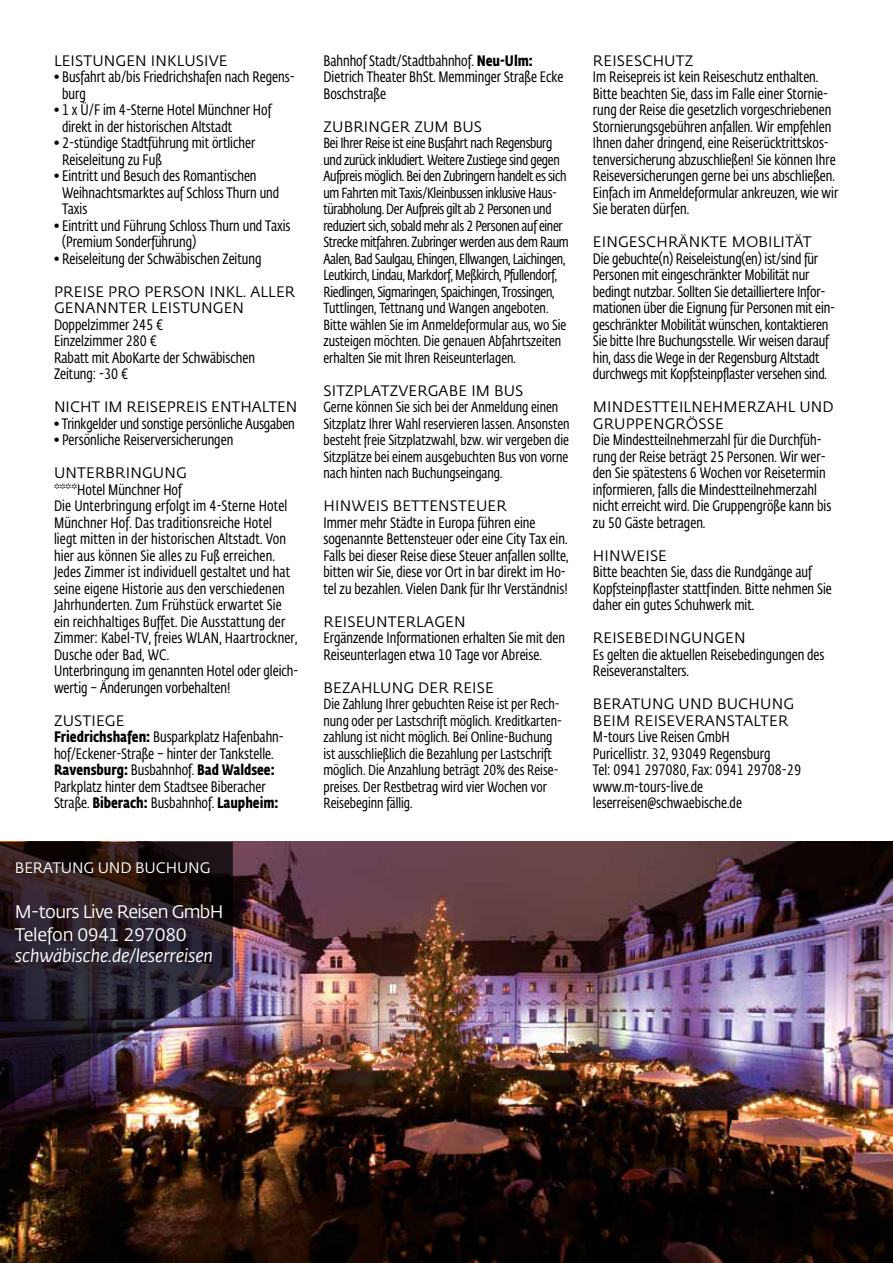
<style>
.page{position:relative;width:893px;height:1263px;background:#fff}
.page>*{position:absolute;margin:0;border:0;box-sizing:border-box;transform-origin:0 0}
.t1{font:18px/22.5px "Fedra Sans Std";letter-spacing:-.04em;color:#fff}
.t2{font:italic 18px "Fedra Sans Std";letter-spacing:-.01em;color:#fff}
.t3{font:15px/16.5px "Fe Sa Cond Std";color:#000}
.t4{font:15px/16.5px "Fedra Sans Std";letter-spacing:.01em;color:#000}
.t5{font:15px "Fedra Sans Std";letter-spacing:-.01em;color:#fff}
.t6{font:14.55px/16.5px "Fe Sa Cond Std";letter-spacing:-.02em;color:#000}
.t7{font:14.55px/16.5px "Fe Sa Cond Std";color:#000}
.s1{font-weight:700}
</style>
<div class="page">
<img style="left:0;top:842px;width:892px;height:421px">
<img style="left:0;top:842px;width:233px;height:271px">
<p class="t4" style="left:54px;top:52px;width:175px">LEISTUNGEN INKLUSIVE</p>
<p class="t3" style="left:62px;top:69px;width:234px;text-indent:-8px">• Busfahrt ab/bis Friedrichshafen nach Regens&shy;burg</p>
<p class="t3" style="left:62px;top:102px;width:211px;text-indent:-8px">• 1 x Ü/F im 4-Sterne Hotel Münchner Hof direkt in der historischen Altstadt</p>
<p class="t3" style="left:62px;top:135px;width:195px;text-indent:-8px">• 2-stündige Stadtführung mit örtlicher<br>Reiseleitung zu Fuß</p>
<p class="t3" style="left:62px;top:168px;width:219px;text-indent:-8px">• Eintritt und Besuch des Romantischen<br>Weihnachtsmarktes auf Schloss Thurn und<br>Taxis</p>
<p class="t3" style="left:62px;top:217px;width:230px;text-indent:-8px">• Eintritt und Führung Schloss Thurn und Taxis (Premium Sonderführung)</p>
<p class="t3" style="left:54px;top:250px;width:209px">• Reiseleitung der Schwäbischen Zeitung</p>
<p class="t4" style="left:54px;top:283px;width:243px">PREISE PRO PERSON INKL. ALLER<br>GENANNTER LEISTUNGEN</p>
<p class="t3" style="left:54px;top:316px;width:202px">Doppelzimmer 245 €<br>Einzelzimmer 280 €<br>Rabatt mit AboKarte der Schwäbischen<br>Zeitung: -30 €</p>
<p class="t4" style="left:54px;top:399px;width:245px">NICHT IM REISEPREIS ENTHALTEN</p>
<p class="t3" style="left:54px;top:415px;width:242px">• Trinkgelder und sonstige persönliche Ausgaben</p>
<p class="t3" style="left:54px;top:432px;width:181px">• Persönliche Reiserversicherungen</p>
<p class="t4" style="left:54px;top:465px;width:134px">UNTERBRINGUNG</p>
<p class="t3" style="left:54px;top:481px;width:246px">****Hotel Münchner Hof<br>Die Unterbringung erfolgt im 4-Sterne Hotel Münchner Hof. Das traditionsreiche Hotel liegt mitten in der historischen Altstadt. Von hier aus können Sie alles zu Fuß erreichen.<br>Jedes Zimmer ist individuell gestaltet und hat seine eigene Historie aus den verschiedenen Jahrhunderten. Zum Frühstück erwartet Sie ein reichhaltiges Buffet. Die Ausstattung der Zimmer: Kabel-TV, freies WLAN, Haartrockner, Dusche oder Bad, WC.<br>Unterbringung im genannten Hotel oder gleich&shy;wertig – Änderungen vorbehalten!</p>
<p class="t4" style="left:54px;top:712px;width:72px">ZUSTIEGE</p>
<p class="t3" style="left:54px;top:729px;width:231px"><span class="s1">Friedrichshafen:</span> Busparkplatz Hafenbahn&shy;hof/Eckener-Straße – hinter der Tankstelle.<br><span class="s1">Ravensburg:</span> Busbahnhof. <span class="s1">Bad Waldsee:<br></span>Parkplatz hinter dem Stadtsee Biberacher Straße. <span class="s1">Biberach:</span> Busbahnhof. <span class="s1">Laupheim:</span></p>
<p class="t5" style="left:15px;top:859px;width:197px">BERATUNG UND BUCHUNG</p>
<p class="t1" style="left:15px;top:901px;width:210px">M-tours Live Reisen GmbH<br>Telefon 0941 297080</p>
<p class="t2" style="left:15px;top:945px;width:200px">schwäbische.de/leserreisen</p>
<p class="t3" style="left:323px;top:52px;width:242px">Bahnhof Stadt/Stadtbahnhof. <span class="s1">Neu-Ulm:<br></span>Dietrich Theater BhSt. Memminger Straße Ecke<br>Boschstraße</p>
<p class="t4" style="left:324px;top:118px;width:160px">ZUBRINGER ZUM BUS</p>
<p class="t6" style="left:323px;top:135px;width:247px">Bei Ihrer Reise ist eine Busfahrt nach Regensburg und zurück inkludiert. Weitere Zustiege sind gegen Aufpreis möglich. Bei den Zubringern handelt es sich um Fahrten mit Taxis/Kleinbussen inklusive Haus&shy;türabholung. Der Aufpreis gilt ab 2 Personen und reduziert sich, sobald mehr als 2 Personen auf einer Strecke mitfahren. Zubringer werden aus dem Raum Aalen, Bad Saulgau, Ehingen, Ellwangen, Laichingen, Leutkirch, Lindau, Markdorf, Meßkirch, Pfullendorf, Riedlingen, Sigmaringen, Spaichingen, Trossingen, Tuttlingen, Tettnang und Wangen angeboten.<br>Bitte wählen Sie im Anmeldeformular aus, wo Sie zusteigen möchten. Die genauen Abfahrtszeiten erhalten Sie mit Ihren Reiseunterlagen.</p>
<p class="t4" style="left:324px;top:382px;width:201px">SITZPLATZVERGABE IM BUS</p>
<p class="t7" style="left:323px;top:399px;width:248px">Gerne können Sie sich bei der Anmeldung einen Sitzplatz Ihrer Wahl reservieren lassen. Ansonsten besteht freie Sitzplatzwahl, bzw. wir vergeben die Sitzplätze bei einem ausgebuchten Bus von vorne nach hinten nach Buchungseingang.</p>
<p class="t4" style="left:324px;top:498px;width:185px">HINWEIS BETTENSTEUER</p>
<p class="t3" style="left:323px;top:514px;width:247px">Immer mehr Städte in Europa führen eine sogenannte Bettensteuer oder eine City Tax ein.<br>Falls bei dieser Reise diese Steuer anfallen sollte, bitten wir Sie, diese vor Ort in bar direkt im Ho&shy;tel zu bezahlen. Vielen Dank für Ihr Verständnis!</p>
<p class="t4" style="left:324px;top:613px;width:144px">REISEUNTERLAGEN</p>
<p class="t3" style="left:323px;top:630px;width:243px">Ergänzende Informationen erhalten Sie mit den<br>Reiseunterlagen etwa 10 Tage vor Abreise.</p>
<p class="t4" style="left:324px;top:679px;width:172px">BEZAHLUNG DER REISE</p>
<p class="t7" style="left:323px;top:696px;width:240px">Die Zahlung Ihrer gebuchten Reise ist per Rech&shy;nung oder per Lastschrift möglich. Kreditkarten&shy;zahlung ist nicht möglich. Bei Online-Buchung ist ausschließlich die Bezahlung per Lastschrift möglich. Die Anzahlung beträgt 20% des Reise&shy;preises. Der Restbetrag wird vier Wochen vor Reisebeginn fällig.</p>
<p class="t4" style="left:593px;top:52px;width:102px">REISESCHUTZ</p>
<p class="t3" style="left:593px;top:69px;width:247px">Im Reisepreis ist kein Reiseschutz enthalten.<br>Bitte beachten Sie, dass im Falle einer Stornie&shy;rung der Reise die gesetzlich vorgeschriebenen Stornierungsgebühren anfallen. Wir empfehlen Ihnen daher dringend, eine Reiserücktrittskos&shy;tenversicherung abzuschließen! Sie können Ihre Reiseversicherungen gerne bei uns abschließen.<br>Einfach im Anmeldeformular ankreuzen, wie wir Sie beraten dürfen.</p>
<p class="t4" style="left:593px;top:234px;width:220px">EINGESCHRÄNKTE MOBILITÄT</p>
<p class="t3" style="left:593px;top:250px;width:244px">Die gebuchte(n) Reiseleistung(en) ist/sind für Personen mit eingeschränkter Mobilität nur bedingt nutzbar. Sollten Sie detailliertere Infor&shy;mationen über die Eignung für Personen mit ein&shy;geschränkter Mobilität wünschen, kontaktieren Sie bitte Ihre Buchungsstelle. Wir weisen darauf hin, dass die Wege in der Regensburg Altstadt durchwegs mit Kopfsteinpflaster versehen sind.</p>
<p class="t4" style="left:593px;top:399px;width:242px">MINDESTTEILNEHMERZAHL UND<br>GRUPPENGRÖSSE</p>
<p class="t3" style="left:593px;top:432px;width:240px">Die Mindestteilnehmerzahl für die Durchfüh&shy;rung der Reise beträgt 25 Personen. Wir wer&shy;den Sie spätestens 6 Wochen vor Reisetermin informieren, falls die Mindestteilnehmerzahl nicht erreicht wird. Die Gruppengröße kann bis zu 50 Gäste betragen.</p>
<p class="t4" style="left:593px;top:547px;width:76px">HINWEISE</p>
<p class="t3" style="left:593px;top:564px;width:240px">Bitte beachten Sie, dass die Rundgänge auf<br>Kopfsteinpflaster stattfinden. Bitte nehmen Sie daher ein gutes Schuhwerk mit.</p>
<p class="t4" style="left:593px;top:630px;width:154px">REISEBEDINGUNGEN</p>
<p class="t3" style="left:593px;top:646px;width:233px">Es gelten die aktuellen Reisebedingungen des<br>Reiseveranstalters.</p>
<p class="t4" style="left:593px;top:696px;width:203px">BERATUNG UND BUCHUNG<br>BEIM REISEVERANSTALTER</p>
<p class="t3" style="left:593px;top:729px;width:210px">M-tours Live Reisen GmbH<br>Puricellistr. 32, 93049 Regensburg<br>Tel: 0941 297080, Fax: 0941 29708-29 www.m-tours-live.de leserreisen@schwaebische.de</p>
</div>
